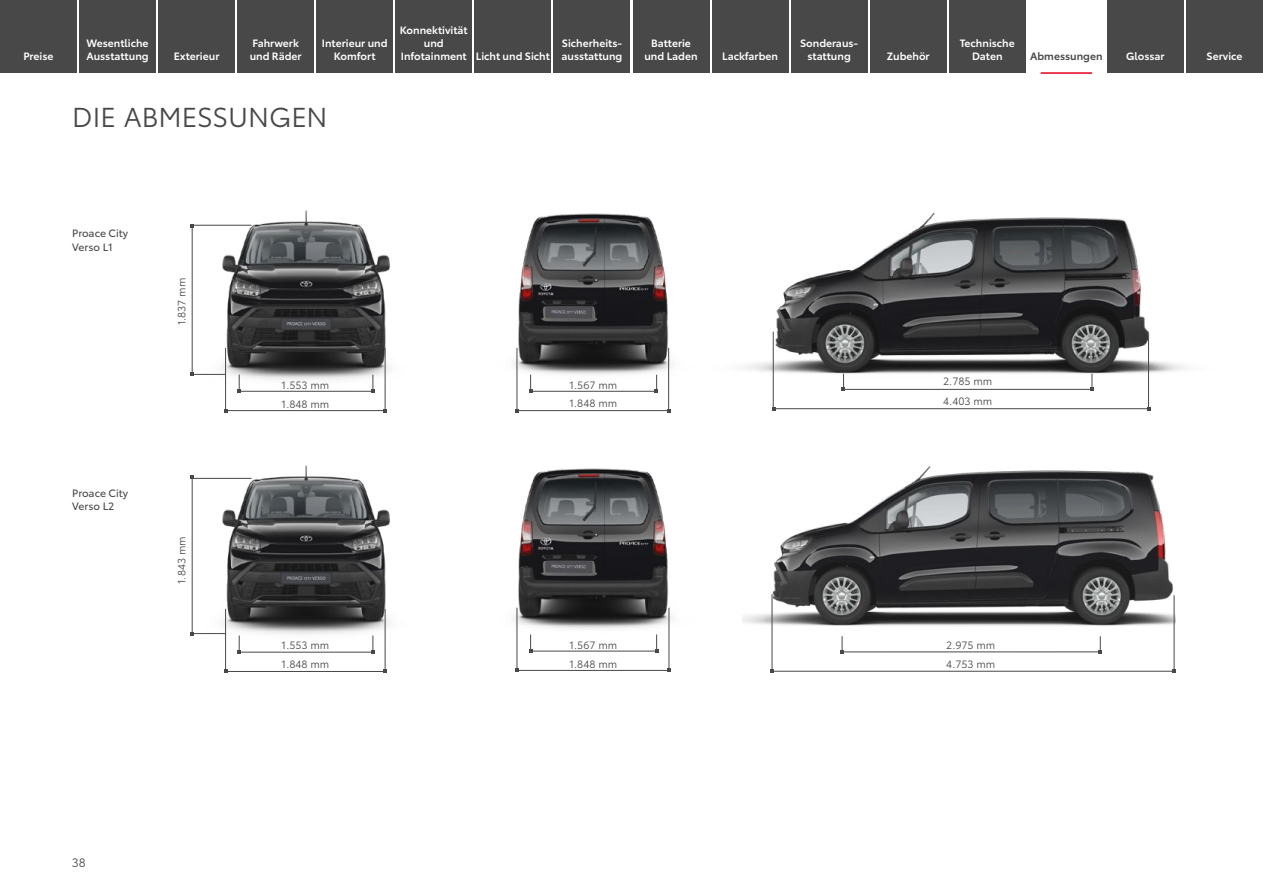
<style>
.page{position:relative;width:1263px;height:893px;background:#fff}
.page>*{position:absolute;margin:0;border:0;box-sizing:border-box;transform-origin:0 0}
._1_Headline{font:27px "Toyota Type";color:#474847}
.t1{font:12px "Toyota Type";color:#474847}
._1_Verlinkung{font:600 10.5px/12.6px "Toyota Type";color:#fff;text-align:center}
._1_Inhalt_mittig_PREIS{font:10.5px "Toyota Type";color:#474847}
._1_Inhalt_links_b{font:10.5px/13.5px "Toyota Type";color:#474847}
._1_Verlinkung_aktuell{font:600 10.5px "Toyota Type";color:#474847}
</style>
<div class="page">
<img style="left:190px;top:210px;width:200px;height:200px">
<img style="left:190px;top:465px;width:200px;height:200px">
<img style="left:514px;top:213px;width:158px;height:185px">
<img style="left:514px;top:468px;width:158px;height:185px">
<img style="left:744px;top:212px;width:441px;height:199px">
<img style="left:742px;top:466px;width:434px;height:207px">
<hr style="left:192px;top:226px;width:1px;height:148px;background:#474847">
<hr style="left:194px;top:225px;width:57px;height:1px;background:#474847">
<hr style="left:191px;top:374px;width:34px;height:1px;background:#474847">
<hr style="left:239px;top:391px;width:134px;height:1px;background:#474847">
<svg style="left:238px;top:375px;width:3px;height:18px"></svg>
<svg style="left:371px;top:375px;width:3px;height:18px"></svg>
<hr style="left:225px;top:348px;width:1px;height:62px;background:#474847">
<hr style="left:385px;top:348px;width:1px;height:62px;background:#474847">
<hr style="left:226px;top:410px;width:159px;height:1px;background:#474847">
<hr style="left:239px;top:652px;width:134px;height:1px;background:#474847">
<svg style="left:238px;top:635px;width:3px;height:19px"></svg>
<svg style="left:371px;top:635px;width:3px;height:19px"></svg>
<hr style="left:225px;top:609px;width:1px;height:62px;background:#474847">
<hr style="left:385px;top:609px;width:1px;height:62px;background:#474847">
<hr style="left:226px;top:671px;width:159px;height:1px;background:#474847">
<hr style="left:531px;top:391px;width:125px;height:1px;background:#474847">
<svg style="left:529px;top:375px;width:3px;height:18px"></svg>
<svg style="left:655px;top:375px;width:3px;height:18px"></svg>
<hr style="left:517px;top:348px;width:1px;height:62px;background:#474847">
<hr style="left:668px;top:348px;width:1px;height:62px;background:#474847">
<hr style="left:517px;top:410px;width:152px;height:1px;background:#474847">
<hr style="left:531px;top:651px;width:125px;height:1px;background:#474847">
<svg style="left:529px;top:634px;width:3px;height:19px"></svg>
<svg style="left:655px;top:634px;width:3px;height:19px"></svg>
<hr style="left:517px;top:608px;width:1px;height:62px;background:#474847">
<hr style="left:669px;top:608px;width:1px;height:62px;background:#474847">
<hr style="left:517px;top:670px;width:152px;height:1px;background:#474847">
<hr style="left:192px;top:477px;width:1px;height:157px;background:#474847">
<hr style="left:194px;top:478px;width:57px;height:1px;background:#474847">
<hr style="left:191px;top:633px;width:34px;height:1px;background:#474847">
<hr style="left:772px;top:671px;width:402px;height:1px;background:#474847">
<hr style="left:772px;top:594px;width:1px;height:77px;background:#474847">
<hr style="left:1174px;top:595px;width:1px;height:76px;background:#474847">
<hr style="left:842px;top:651px;width:258px;height:1px;background:#474847">
<svg style="left:840px;top:636px;width:3px;height:17px"></svg>
<svg style="left:1099px;top:636px;width:3px;height:17px"></svg>
<hr style="left:774px;top:408px;width:375px;height:1px;background:#474847">
<hr style="left:773px;top:332px;width:1px;height:77px;background:#474847">
<hr style="left:1148px;top:338px;width:1px;height:71px;background:#474847">
<hr style="left:843px;top:389px;width:249px;height:1px;background:#474847">
<svg style="left:842px;top:374px;width:3px;height:17px"></svg>
<svg style="left:1090px;top:374px;width:3px;height:17px"></svg>
<div style="left:0;top:0;width:77px;height:72px;background:#474847"></div>
<div style="left:79px;top:0;width:77px;height:72px;background:#474847"></div>
<div style="left:158px;top:0;width:77px;height:72px;background:#474847"></div>
<div style="left:316px;top:0;width:77px;height:72px;background:#474847"></div>
<div style="left:395px;top:0;width:77px;height:72px;background:#474847"></div>
<div style="left:553px;top:0;width:77px;height:72px;background:#474847"></div>
<div style="left:712px;top:0;width:76px;height:72px;background:#474847"></div>
<div style="left:791px;top:0;width:77px;height:72px;background:#474847"></div>
<div style="left:870px;top:0;width:77px;height:72px;background:#474847"></div>
<div style="left:949px;top:0;width:77px;height:72px;background:#474847"></div>
<hr style="left:1041px;top:72px;width:51px;height:2px;background:#e7001d">
<div style="left:1107px;top:0;width:77px;height:72px;background:#474847"></div>
<div style="left:1186px;top:0;width:77px;height:72px;background:#474847"></div>
<div style="left:474px;top:0;width:77px;height:72px;background:#474847"></div>
<div style="left:237px;top:0;width:77px;height:72px;background:#474847"></div>
<div style="left:632px;top:0;width:77px;height:72px;background:#474847"></div>
<p class="_1_Verlinkung" style="left:23px;top:49px;width:32px">Preise</p>
<p class="_1_Verlinkung" style="left:86px;top:36px;width:64px;text-align:left">Wesentliche<br>Ausstattung</p>
<p class="_1_Verlinkung" style="left:174px;top:49px;width:47px">Exterieur</p>
<p class="_1_Verlinkung" style="left:400px;top:23px;width:69px">Konnektivität und<br>Infotainment</p>
<p class="_1_Verlinkung" style="left:250px;top:36px;width:53px;text-align:left">Fahrwerk und Räder</p>
<p class="_1_Verlinkung" style="left:644px;top:36px;width:55px">Batterie und Laden</p>
<p class="_1_Verlinkung" style="left:322px;top:36px;width:67px">Interieur und<br>Komfort</p>
<p class="_1_Verlinkung" style="left:561px;top:36px;width:63px;text-align:left">Sicherheits&shy;ausstattung</p>
<p class="_1_Verlinkung" style="left:800px;top:36px;width:60px">Sonderaus&shy;stattung</p>
<p class="_1_Verlinkung" style="left:960px;top:36px;width:56px">Technische</p>
<p class="_1_Verlinkung" style="left:722px;top:49px;width:57px">Lackfarben</p>
<p class="_1_Verlinkung" style="left:476px;top:49px;width:75px">Licht und Sicht</p>
<p class="_1_Verlinkung" style="left:972px;top:49px;width:32px">Daten</p>
<p class="_1_Verlinkung_aktuell" style="left:1030px;top:48px;width:74px">Abmessungen</p>
<p class="_1_Verlinkung" style="left:1126px;top:49px;width:40px">Glossar</p>
<p class="_1_Verlinkung" style="left:1206px;top:49px;width:37px">Service</p>
<p class="_1_Verlinkung" style="left:887px;top:49px;width:44px">Zubehör</p>
<p class="_1_Headline" style="left:72px;top:97px;width:257px">DIE ABMESSUNGEN</p>
<p class="_1_Inhalt_links_b" style="left:72px;top:226px;width:57px">Proace City<br>Verso L1</p>
<p class="_1_Inhalt_mittig_PREIS" style="left:174px;top:325px;width:49px;rotate:-90deg">1.837 mm</p>
<p class="_1_Inhalt_links_b" style="left:72px;top:486px;width:57px">Proace City<br>Verso L2</p>
<p class="_1_Inhalt_mittig_PREIS" style="left:174px;top:584px;width:49px;rotate:-90deg">1.843 mm</p>
<p class="_1_Inhalt_mittig_PREIS" style="left:282px;top:378px;width:49px">1.553 mm</p>
<p class="_1_Inhalt_mittig_PREIS" style="left:569px;top:377px;width:49px">1.567 mm</p>
<p class="_1_Inhalt_mittig_PREIS" style="left:943px;top:374px;width:51px">2.785 mm</p>
<p class="_1_Inhalt_mittig_PREIS" style="left:282px;top:396px;width:49px">1.848 mm</p>
<p class="_1_Inhalt_mittig_PREIS" style="left:569px;top:396px;width:49px">1.848 mm</p>
<p class="_1_Inhalt_mittig_PREIS" style="left:943px;top:393px;width:51px">4.403 mm</p>
<p class="_1_Inhalt_mittig_PREIS" style="left:282px;top:637px;width:49px">1.553 mm</p>
<p class="_1_Inhalt_mittig_PREIS" style="left:282px;top:656px;width:49px">1.848 mm</p>
<p class="_1_Inhalt_mittig_PREIS" style="left:569px;top:637px;width:49px">1.567 mm</p>
<p class="_1_Inhalt_mittig_PREIS" style="left:946px;top:637px;width:51px">2.975 mm</p>
<p class="_1_Inhalt_mittig_PREIS" style="left:569px;top:656px;width:49px">1.848 mm</p>
<p class="_1_Inhalt_mittig_PREIS" style="left:946px;top:657px;width:51px">4.753 mm</p>
<p class="t1" style="left:72px;top:854px;width:15px">38</p>
</div>
